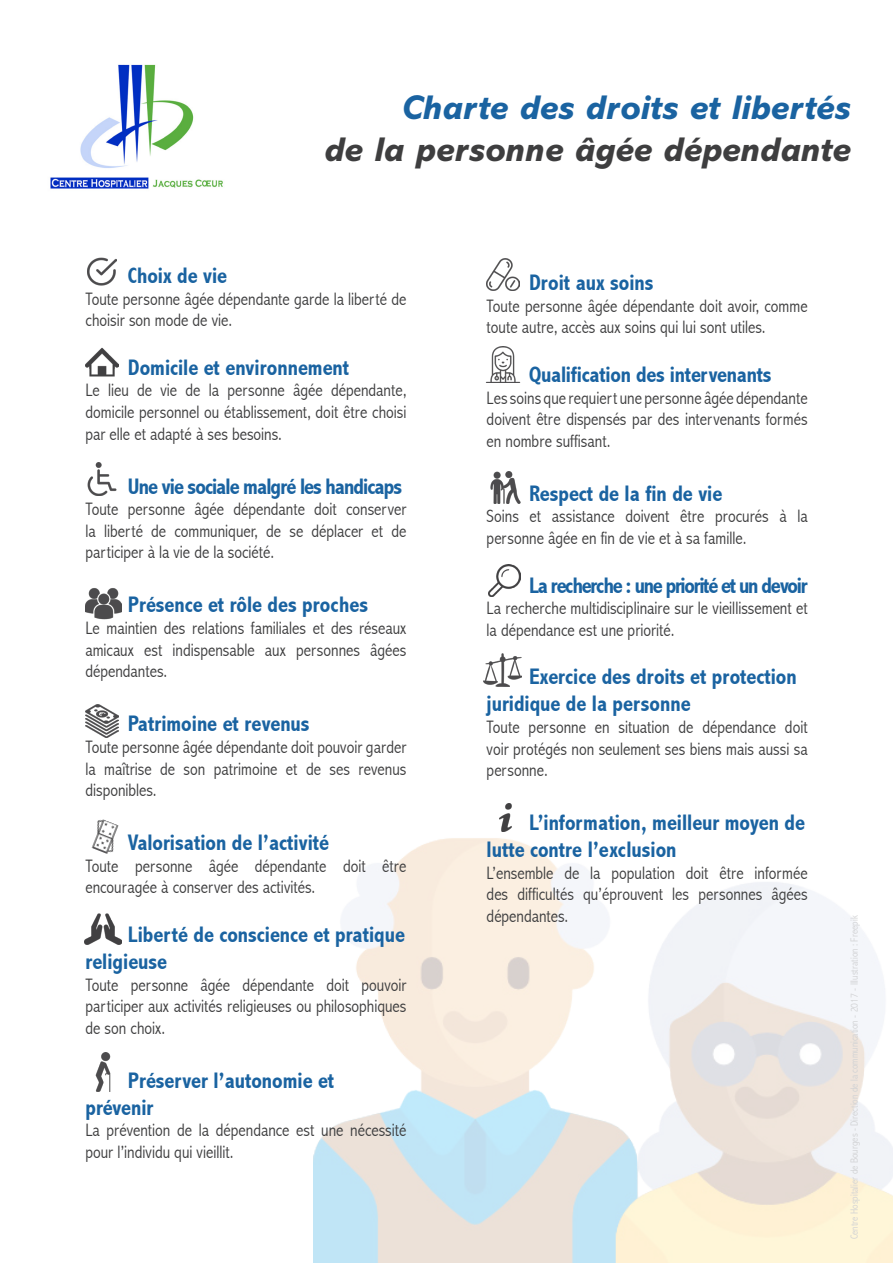
<style>
.page{position:relative;width:893px;height:1263px;background:#fff}
.page>*{position:absolute;margin:0;border:0;box-sizing:border-box;transform-origin:0 0}
.t1{font:italic 800 34.5px "Abadi MT Std";color:#3e3e3f}
.t2{font:italic 800 34.5px "Abadi MT Std";color:#1a63a1}
.t3{font:700 condensed 22.5px "Abadi";color:#1a63a1}
.t4{font:700 condensed 22.5px "Abadi";letter-spacing:-.055em;color:#1a63a1}
.t5{font:700 condensed 22.5px "Abadi";letter-spacing:-.04em;color:#1a63a1}
.t6{font:300 condensed 18px/21.6px "Abadi";color:#3e3e3f;text-align:justify}
.t7{font:300 condensed 10.5px "Abadi";color:#d1d2d4}
</style>
<div class="page">
<img style="left:314px;top:831px;width:579px;height:432px">
<img style="left:50px;top:64px;width:173px;height:125px">
<img style="left:85px;top:347px;width:34px;height:30px">
<img style="left:95px;top:1052px;width:16px;height:40px">
<img style="left:87px;top:462px;width:30px;height:33px">
<img style="left:91px;top:819px;width:28px;height:35px">
<img style="left:86px;top:704px;width:33px;height:33px">
<img style="left:85px;top:588px;width:36px;height:32px">
<img style="left:84px;top:913px;width:37px;height:32px">
<img style="left:88px;top:257px;width:28px;height:28px">
<img style="left:487px;top:258px;width:32px;height:33px">
<img style="left:486px;top:346px;width:34px;height:36px">
<img style="left:490px;top:472px;width:31px;height:32px">
<img style="left:489px;top:565px;width:31px;height:31px">
<img style="left:499px;top:804px;width:13px;height:27px">
<img style="left:483px;top:653px;width:39px;height:34px">
<p class="t2" style="left:402px;top:89px;width:450px">Charte des droits et libertés</p>
<p class="t1" style="left:324px;top:130px;width:528px">de la personne âgée dépendante</p>
<p class="t3" style="left:128px;top:262px;width:101px">Choix de vie</p>
<p class="t6" style="left:85px;top:288px;width:323px">Toute personne âgée dépendante garde la liberté de choisir son mode de vie.</p>
<p class="t3" style="left:128px;top:354px;width:223px">Domicile et environnement</p>
<p class="t6" style="left:85px;top:380px;width:323px">Le lieu de vie de la personne âgée dépendante, domicile personnel ou établissement, doit être choisi par elle et adapté à ses besoins.</p>
<p class="t5" style="left:128px;top:473px;width:276px">Une vie sociale malgré les handicaps</p>
<p class="t6" style="left:85px;top:498px;width:323px">Toute personne âgée dépendante doit conserver la liberté de communiquer, de se déplacer et de participer à la vie de la société.</p>
<p class="t3" style="left:128px;top:592px;width:242px">Présence et rôle des proches</p>
<p class="t6" style="left:85px;top:617px;width:323px">Le maintien des relations familiales et des réseaux amicaux est indispensable aux personnes âgées dépendantes.</p>
<p class="t3" style="left:128px;top:711px;width:183px">Patrimoine et revenus</p>
<p class="t6" style="left:85px;top:736px;width:323px">Toute personne âgée dépendante doit pouvoir garder la maîtrise de son patrimoine et de ses revenus disponibles.</p>
<p class="t3" style="left:128px;top:829px;width:203px">Valorisation de l’activité</p>
<p class="t6" style="left:85px;top:855px;width:323px">Toute personne âgée dépendante doit être encouragée à conserver des activités.</p>
<p class="t3" style="left:128px;top:921px;width:278px">Liberté de conscience et pratique</p>
<p class="t3" style="left:85px;top:948px;width:83px">religieuse</p>
<p class="t6" style="left:85px;top:974px;width:323px">Toute personne âgée dépendante doit pouvoir participer aux activités religieuses ou philosophiques de son choix.</p>
<p class="t3" style="left:128px;top:1067px;width:208px">Préserver l’autonomie et</p>
<p class="t3" style="left:85px;top:1094px;width:69px">prévenir</p>
<p class="t6" style="left:85px;top:1119px;width:323px">La prévention de la dépendance est une nécessité pour l’individu qui vieillit.</p>
<p class="t3" style="left:529px;top:270px;width:126px">Droit aux soins</p>
<p class="t6" style="left:487px;top:295px;width:323px">Toute personne âgée dépendante doit avoir, comme toute autre, accès aux soins qui lui sont utiles.</p>
<p class="t3" style="left:529px;top:361px;width:244px">Qualification des intervenants</p>
<p class="t6" style="left:487px;top:387px;width:323px">Les soins que requiert une personne âgée dépendante doivent être dispensés par des intervenants formés en nombre suffisant.</p>
<p class="t3" style="left:529px;top:480px;width:195px">Respect de la fin de vie</p>
<p class="t6" style="left:487px;top:506px;width:323px">Soins et assistance doivent être procurés à la personne âgée en fin de vie et à sa famille.</p>
<p class="t4" style="left:529px;top:572px;width:280px">La recherche : une priorité et un devoir</p>
<p class="t6" style="left:487px;top:597px;width:323px">La recherche multidisciplinaire sur le vieillissement et la dépendance est une priorité.</p>
<p class="t3" style="left:529px;top:664px;width:269px">Exercice des droits et protection</p>
<p class="t3" style="left:487px;top:691px;width:205px">juridique de la personne</p>
<p class="t6" style="left:487px;top:716px;width:323px">Toute personne en situation de dépendance doit voir protégés non seulement ses biens mais aussi sa personne.</p>
<p class="t3" style="left:529px;top:810px;width:277px">L’information, meilleur moyen de</p>
<p class="t3" style="left:487px;top:837px;width:191px">lutte contre l’exclusion</p>
<p class="t6" style="left:487px;top:862px;width:323px">L’ensemble de la population doit être informée des difficultés qu’éprouvent les personnes âgées dépendantes.</p>
<p class="t7" style="left:848px;top:1239px;width:325px;rotate:-90deg">Centre Hospitalier de Bourges - Direction de la communication - 2017 - Illustration : Freepik</p>
</div>
